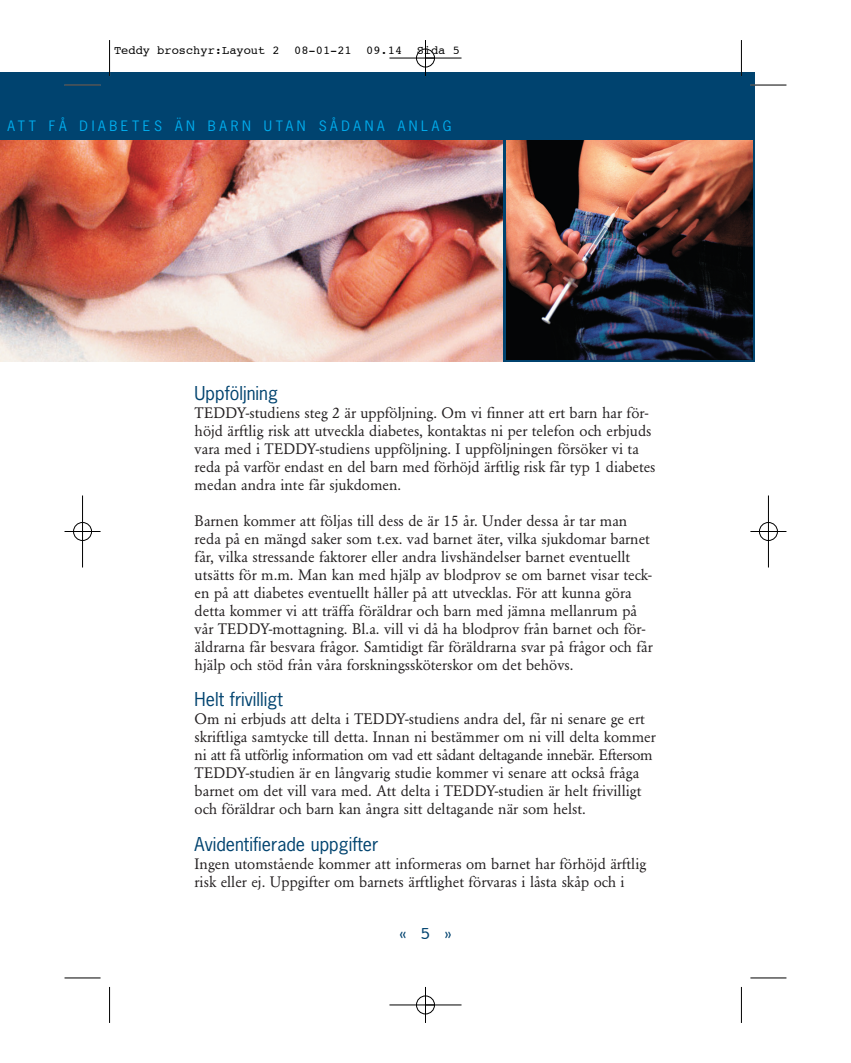
<style>
.page{position:relative;width:851px;height:1063px;background:#fff}
.page>*{position:absolute;margin:0;border:0;box-sizing:border-box;transform-origin:0 0}
.t1{font:18px "News Gothic";color:#00436f}
.t2{font:18px "Courier";color:#00436f}
.t3{font:15px/18px "Garamond BE";color:#231f20}
.t4{font:13.5px "News Gothic";letter-spacing:.27em;color:#00aeef}
.t5{font:12px "Courier";color:#000}
</style>
<div class="page">
<div style="left:0;top:72px;width:754px;height:289px;background:#00436f"></div>
<img style="left:0;top:141px;width:502px;height:221px">
<img style="left:506px;top:141px;width:246px;height:219px">
<hr style="left:109px;top:40px;width:1px;height:36px;background:#000">
<hr style="left:64px;top:85px;width:36px;height:1px;background:#000">
<hr style="left:741px;top:40px;width:1px;height:36px;background:#000">
<hr style="left:750px;top:85px;width:36px;height:1px;background:#000">
<hr style="left:109px;top:987px;width:1px;height:36px;background:#000">
<hr style="left:64px;top:978px;width:36px;height:1px;background:#000">
<hr style="left:741px;top:987px;width:1px;height:36px;background:#000">
<hr style="left:750px;top:978px;width:36px;height:1px;background:#000">
<div style="left:416px;top:49px;width:19px;height:18px;border:1px solid #fff;border-radius:50%"></div>
<div style="left:416px;top:996px;width:19px;height:18px;border:1px solid #fff;border-radius:50%"></div>
<hr style="left:389px;top:58px;width:72px;height:1px;background:#000">
<hr style="left:389px;top:1005px;width:72px;height:1px;background:#000">
<hr style="left:82px;top:495px;width:1px;height:72px;background:#000">
<hr style="left:768px;top:495px;width:1px;height:72px;background:#000">
<hr style="left:425px;top:40px;width:1px;height:36px;background:#000">
<hr style="left:425px;top:987px;width:1px;height:36px;background:#000">
<hr style="left:64px;top:531px;width:36px;height:1px;background:#000">
<hr style="left:750px;top:531px;width:36px;height:1px;background:#000">
<div style="left:416px;top:49px;width:18px;height:18px;border:1px solid #000;border-radius:50%"></div>
<div style="left:416px;top:996px;width:18px;height:18px;border:1px solid #000;border-radius:50%"></div>
<div style="left:73px;top:522px;width:19px;height:19px;border:1px solid #000;border-radius:50%"></div>
<div style="left:759px;top:522px;width:18px;height:19px;border:1px solid #000;border-radius:50%"></div>
<p class="t5" style="left:114px;top:45px;width:347px">Teddy broschyr:Layout 2 08-01-21 09.14 Sida 5</p>
<p class="t4" style="left:8px;top:120px;width:445px">ATT FÅ DIABETES ÄN BARN UTAN SÅDANA ANLAG</p>
<p class="t1" style="left:195px;top:386px;width:85px">Uppföljning</p>
<p class="t3" style="left:195px;top:405px;width:462px">TEDDY-studiens steg 2 är uppföljning. Om vi finner att ert barn har för&shy;höjd ärftlig risk att utveckla diabetes, kontaktas ni per telefon och erbjuds vara med i TEDDY-studiens uppföljning. I uppföljningen försöker vi ta reda på varför endast en del barn med förhöjd ärftlig risk får typ 1 diabetes medan andra inte får sjukdomen.</p>
<p class="t3" style="left:195px;top:513px;width:459px">Barnen kommer att följas till dess de är 15 år. Under dessa år tar man reda på en mängd saker som t.ex. vad barnet äter, vilka sjukdomar barnet får, vilka stressande faktorer eller andra livshändelser barnet eventuellt utsätts för m.m. Man kan med hjälp av blodprov se om barnet visar teck&shy;en på att diabetes eventuellt håller på att utvecklas. För att kunna göra detta kommer vi att träffa föräldrar och barn med jämna mellanrum på vår TEDDY-mottagning. Bl.a. vill vi då ha blodprov från barnet och för&shy;äldrarna får besvara frågor. Samtidigt får föräldrarna svar på frågor och får hjälp och stöd från våra forskningssköterskor om det behövs.</p>
<p class="t1" style="left:195px;top:692px;width:90px">Helt frivilligt</p>
<p class="t3" style="left:195px;top:711px;width:462px">Om ni erbjuds att delta i TEDDY-studiens andra del, får ni senare ge ert skriftliga samtycke till detta. Innan ni bestämmer om ni vill delta kommer ni att få utförlig information om vad ett sådant deltagande innebär. Eftersom TEDDY-studien är en långvarig studie kommer vi senare att också fråga barnet om det vill vara med. Att delta i TEDDY-studien är helt frivilligt och föräldrar och barn kan ångra sitt deltagande när som helst.</p>
<p class="t1" style="left:195px;top:837px;width:185px">Avidentifierade uppgifter</p>
<p class="t3" style="left:195px;top:856px;width:453px">Ingen utomstående kommer att informeras om barnet har förhöjd ärftlig risk eller ej. Uppgifter om barnets ärftlighet förvaras i låsta skåp och i</p>
<p class="t2" style="left:397px;top:925px;width:58px">« 5 »</p>
</div>
